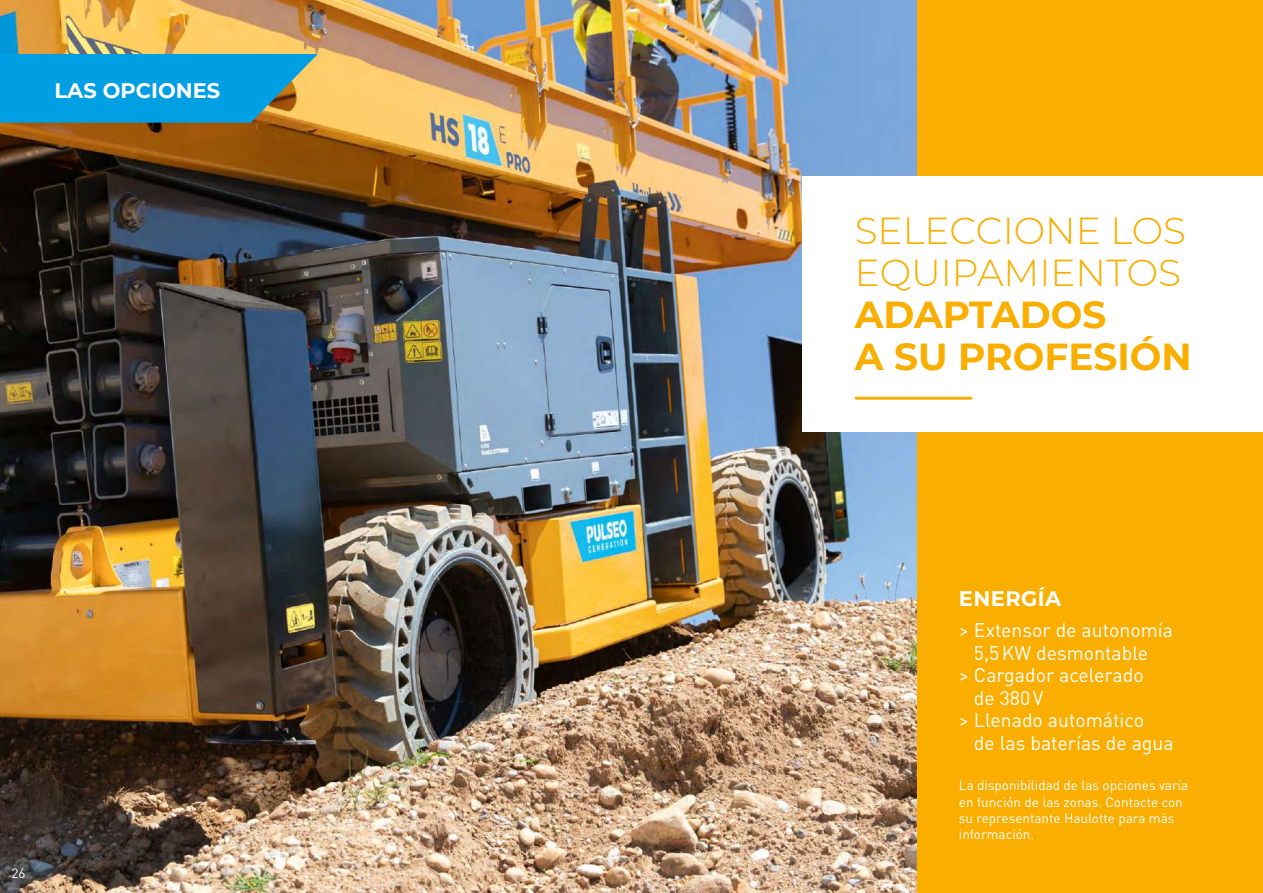
<style>
.page{position:relative;width:1263px;height:893px;background:#fff}
.page>*{position:absolute;margin:0;border:0;box-sizing:border-box;transform-origin:0 0}
.t1{font:300 37.5px/42px "Montserrat";color:#f9ae00}
.t2{font:700 37.5px/42px "Montserrat";color:#f9ae00}
.t3{font:700 21px "Montserrat";color:#fff}
.t4{font:700 21px "Montserrat";letter-spacing:.02em;color:#fff}
.t5{font:19.5px "DIN Pro";color:#fff}
.t6{font:13.5px/16.2px "DIN Pro";color:#fff}
</style>
<div class="page">
<img style="left:0;top:0;width:917px;height:893px">
<div style="left:917px;top:0;width:346px;height:893px;background:#f9ae00"></div>
<div style="left:803px;top:176px;width:460px;height:255px;background:#fff"></div>
<hr style="left:856px;top:397px;width:115px;height:3px;background:#f9ae00">
<svg style="left:0;top:54px;width:318px;height:69px;background:#189fd1"></svg>
<h2 class="t3" style="left:54px;top:76px;width:167px">LAS OPCIONES</h2>
<p class="t6" style="left:11px;top:864px;width:16px">26</p>
<h1 class="t1" style="left:855px;top:208px;width:333px">SELECCIONE LOS<br>EQUIPAMIENTOS</h1>
<h1 class="t2" style="left:855px;top:291px;width:339px">ADAPTADOS<br>A SU PROFESIÓN</h1>
<h2 class="t4" style="left:959px;top:583px;width:104px">ENERGÍA</h2>
<h3 class="t5" style="left:959px;top:617px;width:216px">&gt; Extensor de autonomía</h3>
<h3 class="t5" style="left:974px;top:639px;width:176px">5,5KW desmontable</h3>
<h3 class="t5" style="left:959px;top:662px;width:186px">&gt; Cargador acelerado</h3>
<h3 class="t5" style="left:974px;top:684px;width:71px">de 380V</h3>
<h3 class="t5" style="left:959px;top:707px;width:187px">&gt; Llenado automático</h3>
<h3 class="t5" style="left:974px;top:729px;width:201px">de las baterías de agua</h3>
<p class="t6" style="left:959px;top:777px;width:231px">La disponibilidad de las opciones varía en función de las zonas. Contacte con su representante Haulotte para más información.</p>
</div>
